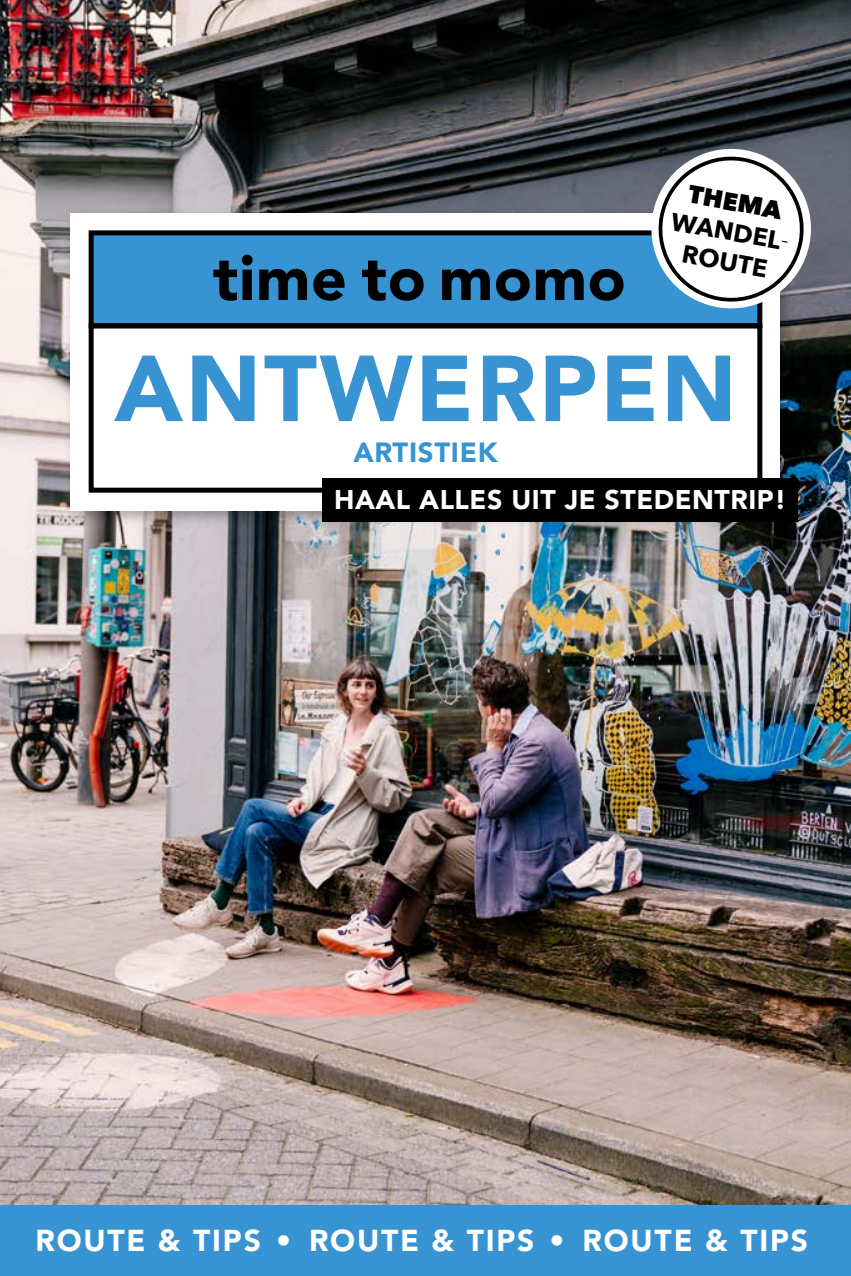
<style>
.page{position:relative;width:851px;height:1276px;background:#fff}
.page>*{position:absolute;margin:0;border:0;box-sizing:border-box;transform-origin:0 0}
.t1{font:900 92.5px "Avenir LT Std";letter-spacing:.03em;color:#3793d1}
.t2{font:900 30px "Avenir LT Std";letter-spacing:.06em;color:#fff}
.t3{font:900 27.5px "Avenir LT Std";letter-spacing:.025em;color:#3793d1}
.t4{font:900 26.75px "Avenir LT Std";letter-spacing:.02em;color:#fff}
.t5{font:700 25px/30px "Avenir Next";color:#000;text-align:center}
.s1{font-weight:800}
.s2{font-weight:400}
</style>
<div class="page">
<img style="left:0;top:0;width:850px;height:1205px">
<div style="left:63px;top:206px;width:733px;height:321px;background:#000;opacity:.3"></div>
<div style="left:71px;top:213px;width:709px;height:297px;background:#fff"></div>
<div style="left:91px;top:233px;width:668px;height:93px;background:#3793d1"></div>
<div style="left:89px;top:230px;width:673px;height:98px;border:5px solid #000"></div>
<svg style="left:213px;top:255px;width:410px;height:46px"></svg>
<div style="left:89px;top:323px;width:673px;height:170px;border:5px solid #000"></div>
<div style="left:322px;top:478px;width:475px;height:44px;background:#000"></div>
<div style="left:0;top:1205px;width:850px;height:71px;background:#3793d1"></div>
<svg style="left:645px;top:142px;width:172px;height:173px"></svg>
<p class="t5" style="left:679px;top:177px;width:125px;rotate:10deg"><span class="s1">THEMA<br></span>WANDEL<span class="s2">-<br></span>ROUTE</p>
<h1 class="t1" style="left:114px;top:333px;width:623px">ANTWERPEN</h1>
<p class="t3" style="left:353px;top:435px;width:146px">ARTISTIEK</p>
<p class="t4" style="left:334px;top:484px;width:453px">HAAL ALLES UIT JE STEDENTRIP!</p>
<p class="t2" style="left:35px;top:1222px;width:774px">ROUTE &amp; TIPS • ROUTE &amp; TIPS • ROUTE &amp; TIPS</p>
</div>
